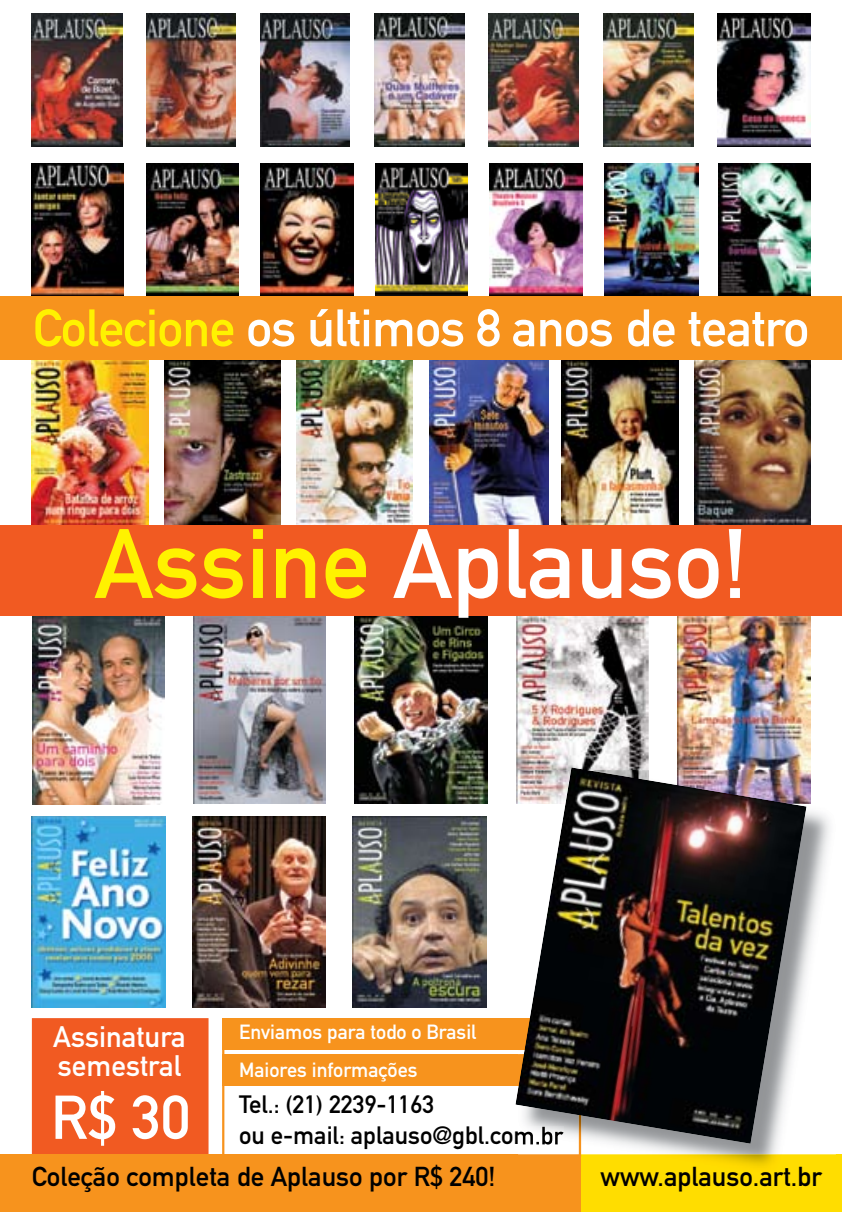
<style>
.page{position:relative;width:842px;height:1212px;background:#fff}
.page>*{position:absolute;margin:0;border:0;box-sizing:border-box;transform-origin:0 0}
.t1{font:96.75px "DIN Mittelschrift";color:#fff}
.t2{font:60.75px "DIN Mittelschrift";color:#fff}
.t3{font:51.75px "DIN Mittelschrift";letter-spacing:-.015em;color:#fff}
.t4{font:29.25px/29.2px "DIN Mittelschrift";color:#fff}
.t5{font:27px "DIN Mittelschrift";color:#000}
.t6{font:24.75px/31.5px "DIN Mittelschrift";color:#000}
.t7{font:20.25px "DIN Mittelschrift";color:#fff}
.s1{color:#fff200}
</style>
<div class="page">
<div style="left:579px;top:1154px;width:263px;height:58px;background:#fd0"></div>
<svg style="left:222px;top:1050px;width:293px;height:104px"></svg>
<div style="left:222px;top:1018px;width:464px;height:32px;background:#f7931d"></div>
<img style="left:562px;top:359px;width:117px;height:166px">
<img style="left:297px;top:359px;width:116px;height:166px">
<img style="left:32px;top:359px;width:116px;height:166px">
<img style="left:429px;top:359px;width:119px;height:166px">
<img style="left:164px;top:359px;width:117px;height:166px">
<img style="left:694px;top:359px;width:116px;height:166px">
<img style="left:32px;top:615px;width:132px;height:189px">
<img style="left:193px;top:615px;width:133px;height:189px">
<img style="left:355px;top:615px;width:132px;height:189px">
<img style="left:516px;top:615px;width:133px;height:152px">
<img style="left:678px;top:615px;width:132px;height:155px">
<img style="left:32px;top:816px;width:133px;height:192px">
<img style="left:192px;top:816px;width:133px;height:192px">
<img style="left:353px;top:816px;width:133px;height:192px">
<img style="left:717px;top:14px;width:93px;height:133px">
<img style="left:32px;top:163px;width:92px;height:133px">
<img style="left:719px;top:163px;width:91px;height:133px">
<img style="left:604px;top:163px;width:95px;height:133px">
<img style="left:375px;top:14px;width:90px;height:132px">
<img style="left:32px;top:14px;width:90px;height:132px">
<img style="left:146px;top:14px;width:89px;height:132px">
<img style="left:260px;top:14px;width:90px;height:132px">
<img style="left:489px;top:14px;width:89px;height:132px">
<img style="left:603px;top:14px;width:90px;height:132px">
<img style="left:146px;top:163px;width:93px;height:133px">
<img style="left:261px;top:163px;width:93px;height:133px">
<img style="left:375px;top:163px;width:93px;height:132px">
<img style="left:490px;top:163px;width:92px;height:133px">
<div style="left:32px;top:1018px;width:177px;height:136px;background:#f15a22"></div>
<div style="left:0;top:1154px;width:581px;height:58px;background:#f7931d"></div>
<div style="left:0;top:525px;width:842px;height:90px;background:#f15a22"></div>
<div style="left:0;top:296px;width:842px;height:63px;background:#f7931d"></div>
<img style="left:581px;top:770px;width:255px;height:396px">
<img style="left:518px;top:1144px;width:63px;height:11px">
<img style="left:518px;top:1144px;width:46px;height:5px">
<img style="left:515px;top:767px;width:291px;height:377px">
<h3 class="t3" style="left:33px;top:298px;width:778px"><span class="s1">Colecione</span> os últimos 8 anos de teatro</h3>
<h1 class="t1" style="left:94px;top:507px;width:654px"><span class="s1">Assine</span> Aplauso!</h1>
<p class="t7" style="left:239px;top:1020px;width:239px">Enviamos para todo o Brasil</p>
<p class="t4" style="left:53px;top:1022px;width:134px">Assinatura semestral</p>
<h2 class="t2" style="left:51px;top:1082px;width:141px">R$ 30</h2>
<p class="t5" style="left:32px;top:1160px;width:465px">Coleção completa de Aplauso por R$ 240!</p>
<p class="t7" style="left:239px;top:1058px;width:180px">Maiores informações</p>
<p class="t6" style="left:239px;top:1088px;width:325px">Tel.: (21) 2239-1163<br>ou e-mail: aplauso@gbl.com.br</p>
<p class="t5" style="left:600px;top:1160px;width:223px">www.aplauso.art.br</p>
</div>
